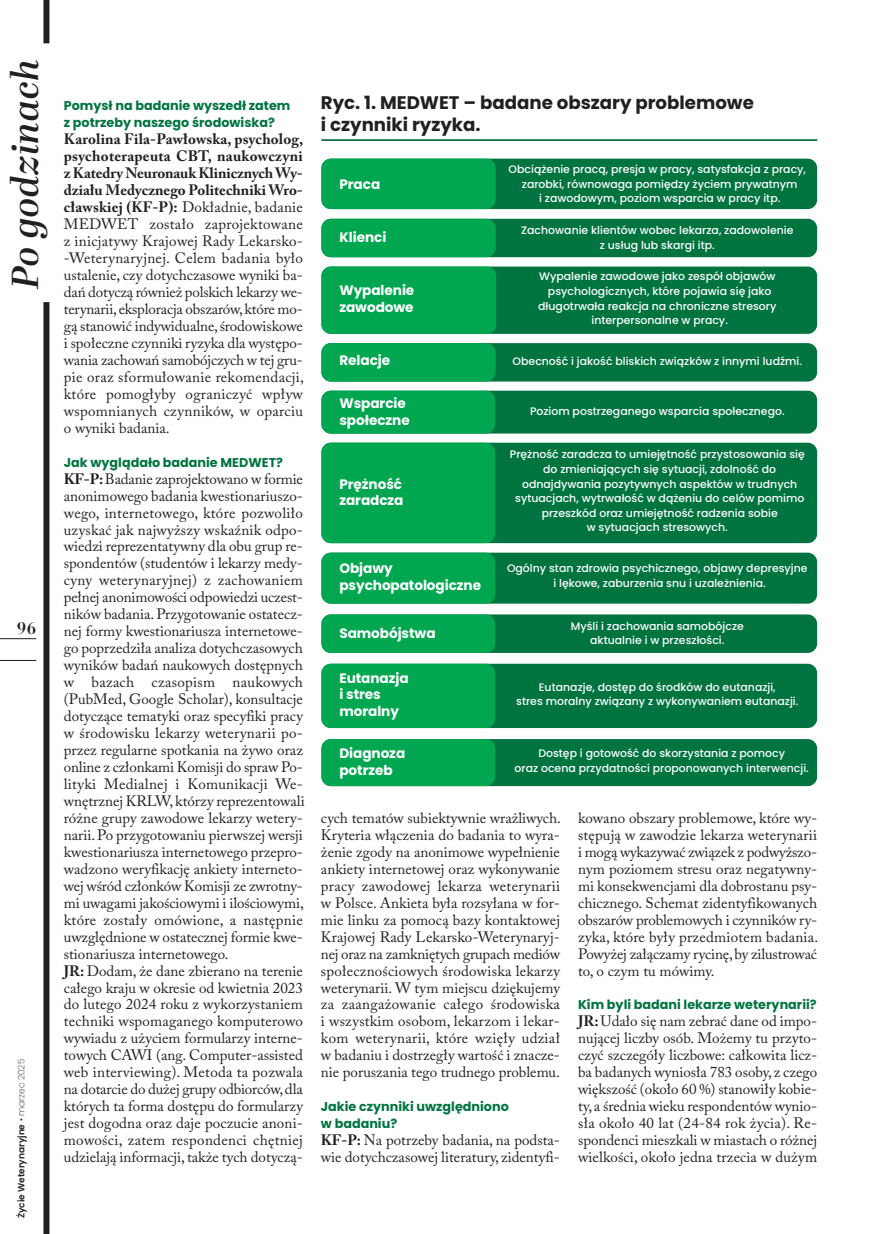
<style>
.page{position:relative;width:881px;height:1234px;background:#fff}
.page>*{position:absolute;margin:0;border:0;box-sizing:border-box;transform-origin:0 0}
.t1{font:italic 600 37.5px "Abril Display";letter-spacing:.02em;color:#231f20}
.t2{font:700 18.15px/21.8px "Poppins";color:#231f20}
.t3{font:700 18px "Bauer Bodni EU";color:#231f20}
.t4{font:15px/17px "Adobe Caslon Pro";color:#231f20;text-align:justify}
.t5{font:700 13.65px/16.4px "Poppins";letter-spacing:-.005em;color:#fff}
.t6{font:700 12.75px/17px "Poppins";color:#007440}
.t7{font:500 10.95px/14.5px "Poppins";color:#fff;text-align:center}
.t8{font:600 9px "Poppins";color:#231f20}
.s1{font-weight:200}
.s2{font-weight:700}
</style>
<div class="page">
<hr style="left:0;top:638px;width:36px;height:1px;background:#231f20">
<hr style="left:0;top:660px;width:36px;height:1px;background:#231f20">
<div style="left:43px;top:302px;width:6px;height:931px;background:#231f20"></div>
<div style="left:43px;top:0;width:6px;height:43px;background:#231f20"></div>
<div style="left:321px;top:614px;width:495px;height:38px;background:#007440;border-radius:9px"></div>
<div style="left:321px;top:739px;width:495px;height:47px;background:#007440;border-radius:9px"></div>
<div style="left:321px;top:663px;width:495px;height:64px;background:#007440;border-radius:9px"></div>
<div style="left:321px;top:390px;width:495px;height:43px;background:#007440;border-radius:9px"></div>
<div style="left:321px;top:442px;width:495px;height:101px;background:#007440;border-radius:9px"></div>
<div style="left:321px;top:552px;width:495px;height:51px;background:#007440;border-radius:9px"></div>
<div style="left:321px;top:614px;width:174px;height:38px;background:#00a650;border-radius:9px"></div>
<div style="left:321px;top:739px;width:174px;height:47px;background:#00a650;border-radius:9px"></div>
<div style="left:321px;top:663px;width:174px;height:64px;background:#00a650;border-radius:9px"></div>
<div style="left:321px;top:390px;width:174px;height:43px;background:#00a650;border-radius:9px"></div>
<div style="left:321px;top:442px;width:174px;height:101px;background:#00a650;border-radius:9px"></div>
<div style="left:321px;top:552px;width:174px;height:51px;background:#00a650;border-radius:9px"></div>
<div style="left:321px;top:343px;width:495px;height:38px;background:#007440;border-radius:9px"></div>
<div style="left:321px;top:343px;width:174px;height:38px;background:#00a650;border-radius:9px"></div>
<div style="left:321px;top:266px;width:495px;height:68px;background:#007440;border-radius:9px"></div>
<div style="left:321px;top:266px;width:175px;height:68px;background:#00a650;border-radius:9px"></div>
<div style="left:321px;top:219px;width:495px;height:38px;background:#007440;border-radius:9px"></div>
<div style="left:321px;top:219px;width:174px;height:38px;background:#00a650;border-radius:9px"></div>
<div style="left:321px;top:159px;width:495px;height:50px;background:#007440;border-radius:9px"></div>
<div style="left:321px;top:159px;width:174px;height:50px;background:#00a650;border-radius:9px"></div>
<hr style="left:321px;top:139px;width:495px;height:2px;background:#007440">
<h1 class="t1" style="left:6px;top:289px;width:231px;rotate:-90deg">Po godzinach</h1>
<p class="t3" style="left:17px;top:616px;width:21px">96</p>
<p class="t8" style="left:16px;top:1217px;width:161px;rotate:-90deg">Życie Weterynaryjne <span class="s1">• marzec 2025</span></p>
<p class="t6" style="left:64px;top:99px;width:228px">Pomysł na badanie wyszedł zatem z potrzeby naszego środowiska?</p>
<p class="t4" style="left:64px;top:132px;width:241px"><span class="s2">Ka ro li na Fi la -Paw łow ska, psy cho log, psy cho te ra peu ta CBT, na ukow czy ni z Ka te dry Neu ro nauk Kli nicz nych Wy - dzia łu Me dycz ne go Po li tech ni ki Wro - cław skiej (KF-P):</span> Do kład nie, ba da nie MEDWET zo sta ło za pro jek to wa ne z ini cja ty wy Kra jo wej Ra dy Le kar sko - -We te ry na ryj nej. Ce lem ba da nia by ło usta le nie, czy do tych cza so we wy ni ki ba - dań do ty czą rów nież pol skich le ka rzy we - te ry na rii, eks plo ra cja ob sza rów, któ re mo - gą sta no wić in dy wi du al ne, śro do wi sko we i spo łecz ne czyn ni ki ry zy ka dla wy stę po - wa nia za cho wań sa mo bój czych w tej gru - pie oraz sfor mu ło wa nie re ko men da cji, któ re po mo gły by ogra ni czyć wpływ wspo mnia nych czyn ni ków, w opar ciu o wy ni ki ba da nia.</p>
<p class="t6" style="left:64px;top:455px;width:221px">Jak wyglądało badanie MEDWET?</p>
<p class="t4" style="left:64px;top:471px;width:242px;text-align:left"><span class="s2">KF-P:</span> Ba da nie za pro jek to wa no w for mie ano ni mo we go ba da nia kwe stio na riu szo - we go, in ter ne to we go, któ re po zwo li ło uzy skać jak naj wyż szy wskaź nik od po - wie dzi re pre zen ta tyw ny dla obu grup re - spon den tów (stu den tów i le ka rzy me dy - cy ny we te ry na ryj nej) z za cho wa niem peł nej ano ni mo wo ści od po wie dzi uczest - ni ków ba da nia. Przy go to wa nie osta tecz - nej for my kwe stio na riu sza in ter ne to we - go po prze dzi ła ana li za do tych cza so wych wy ni ków ba dań na uko wych do stęp nych w ba zach cza so pism na uko wych (PubMed, Go ogle Scho lar), kon sul ta cje do ty czą ce te ma ty ki oraz spe cy fi ki pra cy w śro do wi sku le ka rzy we te ry na rii po - przez re gu lar ne spo tka nia na ży wo oraz on li ne z człon ka mi Ko mi sji do spraw Po - li ty ki Me dial nej i Ko mu ni ka cji We - wnętrz nej KRLW, któ rzy re pre zen to wa li róż ne gru py za wo do we le ka rzy we te ry - na rii. Po przy go to wa niu pierw szej wer sji kwe stio na riu sza in ter ne to we go prze pro - wa dzo no we ry fi ka cję an kie ty in ter ne to - wej wśród człon ków Ko mi sji ze zwrot ny - mi uwa ga mi ja ko ścio wy mi i ilo ścio wy mi, któ re zo sta ły omó wio ne, a na stęp nie uwzględ nio ne w osta tecz nej for mie kwe - stio na riu sza in ter ne to we go.<br><span class="s2">JR:</span> Do dam, że da ne zbie ra no na te re nie ca łe go kra ju w okre sie od kwiet nia 2023 do lu te go 2024 roku z wy ko rzy sta niem tech ni ki wspo ma ga ne go kom pu te ro wo wy wia du z uży ciem for mu la rzy in ter ne - to wych CAWI (ang. Com pu ter -as si sted web in te rvie wing). Me to da ta po zwa la na do tar cie do du żej gru py od bior ców, dla któ rych ta for ma do stę pu do for mu la rzy jest do god na oraz da je po czu cie ano ni - mo wo ści, za tem re spon den ci chęt niej udzie la ją in for ma cji, tak że tych do ty czą -</p>
<p class="t2" style="left:321px;top:94px;width:434px">Ryc. 1. MEDWET – badane obszary problemowe i czynniki ryzyka.</p>
<p class="t5" style="left:339px;top:177px;width:42px">Praca</p>
<p class="t5" style="left:339px;top:231px;width:48px">Klienci</p>
<p class="t5" style="left:339px;top:284px;width:76px">Wypalenie zawodowe</p>
<p class="t7" style="left:508px;top:163px;width:299px">Obciążenie pracą, presja w pracy, satysfakcja z pracy, zarobki, równowaga pomiędzy życiem prywatnym<br>i zawodowym, poziom wsparcia w pracy itp.</p>
<p class="t7" style="left:521px;top:224px;width:274px">Zachowanie klientów wobec lekarza, zadowolenie z usług lub skargi itp.</p>
<p class="t7" style="left:538px;top:270px;width:239px">Wypalenie zawodowe jako zespół objawów psychologicznych, które pojawia się jako długotrwała reakcja na chroniczne stresory interpersonalne w pracy.</p>
<p class="t5" style="left:339px;top:354px;width:52px">Relacje</p>
<p class="t7" style="left:512px;top:354px;width:291px">Obecność i jakość bliskich związków z innymi ludźmi.</p>
<p class="t5" style="left:339px;top:397px;width:72px">Wsparcie społeczne</p>
<p class="t7" style="left:530px;top:405px;width:256px">Poziom postrzeganego wsparcia społecznego.</p>
<p class="t5" style="left:339px;top:477px;width:66px">Prężność zaradcza</p>
<p class="t7" style="left:509px;top:448px;width:296px">Prężność zaradcza to umiejętność przystosowania się do zmieniających się sytuacji, zdolność do odnajdywania pozytywnych aspektów w trudnych sytuacjach, wytrwałość w dążeniu do celów pomimo przeszkód oraz umiejętność radzenia sobie<br>w sytuacjach stresowych.</p>
<p class="t5" style="left:339px;top:562px;width:143px">Objawy psychopatologiczne</p>
<p class="t7" style="left:507px;top:562px;width:302px">Ogólny stan zdrowia psychicznego, objawy depresyjne i lękowe, zaburzenia snu i uzależnienia.</p>
<p class="t5" style="left:339px;top:626px;width:98px">Samobójstwa</p>
<p class="t7" style="left:570px;top:620px;width:174px">Myśli i zachowania samobójcze aktualnie i w przeszłości.</p>
<p class="t5" style="left:339px;top:671px;width:71px">Eutanazja i stres moralny</p>
<p class="t7" style="left:516px;top:680px;width:283px">Eutanazje, dostęp do środków do eutanazji,<br>stres moralny związany z wykonywaniem eutanazji.</p>
<p class="t5" style="left:339px;top:746px;width:67px">Diagnoza potrzeb</p>
<p class="t7" style="left:514px;top:747px;width:296px">Dostęp i gotowość do skorzystania z pomocy<br>oraz ocena przydatności proponowanych interwencji.</p>
<p class="t4" style="left:321px;top:810px;width:241px">cych te ma tów su biek tyw nie wraż li wych.<br>Kry te ria włą cze nia do ba da nia to wy ra - że nie zgo dy na ano ni mo we wy peł nie nie an kie ty in ter ne to wej oraz wy ko ny wa nie pra cy za wo do wej le ka rza we te ry na rii w Pol sce. An kie ta by ła roz sy ła na w for - mie lin ku za po mo cą ba zy kon tak to wej Kra jo wej Ra dy Le kar sko -We te ry na ryj - nej oraz na za mknię tych gru pach me diów spo łecz no ścio wych śro do wi ska le ka rzy we te ry na rii. W tym miej scu dzię ku je my za za an ga żo wa nie ca łe go śro do wi ska i wszyst kim oso bom, le ka rzom i le kar - kom we te ry na rii, któ re wzię ły udział w ba da niu i do strze gły war tość i zna cze - nie po ru sza nia te go trud ne go pro ble mu.</p>
<p class="t6" style="left:321px;top:1099px;width:189px">Jakie czynniki uwzględniono w badaniu?</p>
<p class="t4" style="left:321px;top:1132px;width:240px"><span class="s2">KF-P:</span> Na po trze by ba da nia, na pod sta - wie do tych cza so wej li te ra tu ry, zi den ty fi -</p>
<p class="t4" style="left:578px;top:810px;width:241px">ko wa no ob sza ry pro ble mo we, któ re wy - stę pu ją w za wo dzie le ka rza we te ry na rii i mo gą wy ka zy wać zwią zek z pod wyż szo - nym po zio mem stre su oraz ne ga tyw ny - mi kon se kwen cja mi dla do bro sta nu psy - chicz ne go. Sche mat zi den ty fi ko wa nych ob sza rów pro ble mo wych i czyn ni ków ry - zy ka, któ re by ły przed mio tem ba da nia.<br>Powyżej za łą cza my ry ci nę, by zi lu stro wać to, o czym tu mó wi my.</p>
<p class="t6" style="left:578px;top:997px;width:240px">Kim byli badani lekarze weterynarii?</p>
<p class="t4" style="left:578px;top:1014px;width:240px"><span class="s2">JR:</span> Uda ło się nam ze brać da ne od im po - nu ją cej licz by osób. Mo że my tu przy to - czyć szcze gó ły licz bo we: cał ko wi ta licz - ba ba da nych wy nio sła 783 oso by, z cze go więk szość (oko ło 60 %) sta no wi ły ko bie - ty, a śred nia wie ku re spon den tów wy nio - sła oko ło 40 lat (24-84 rok ży cia). Re - spon den ci miesz ka li w mia stach o róż nej wiel ko ści, oko ło jedna trzecia w du żym</p>
</div>
